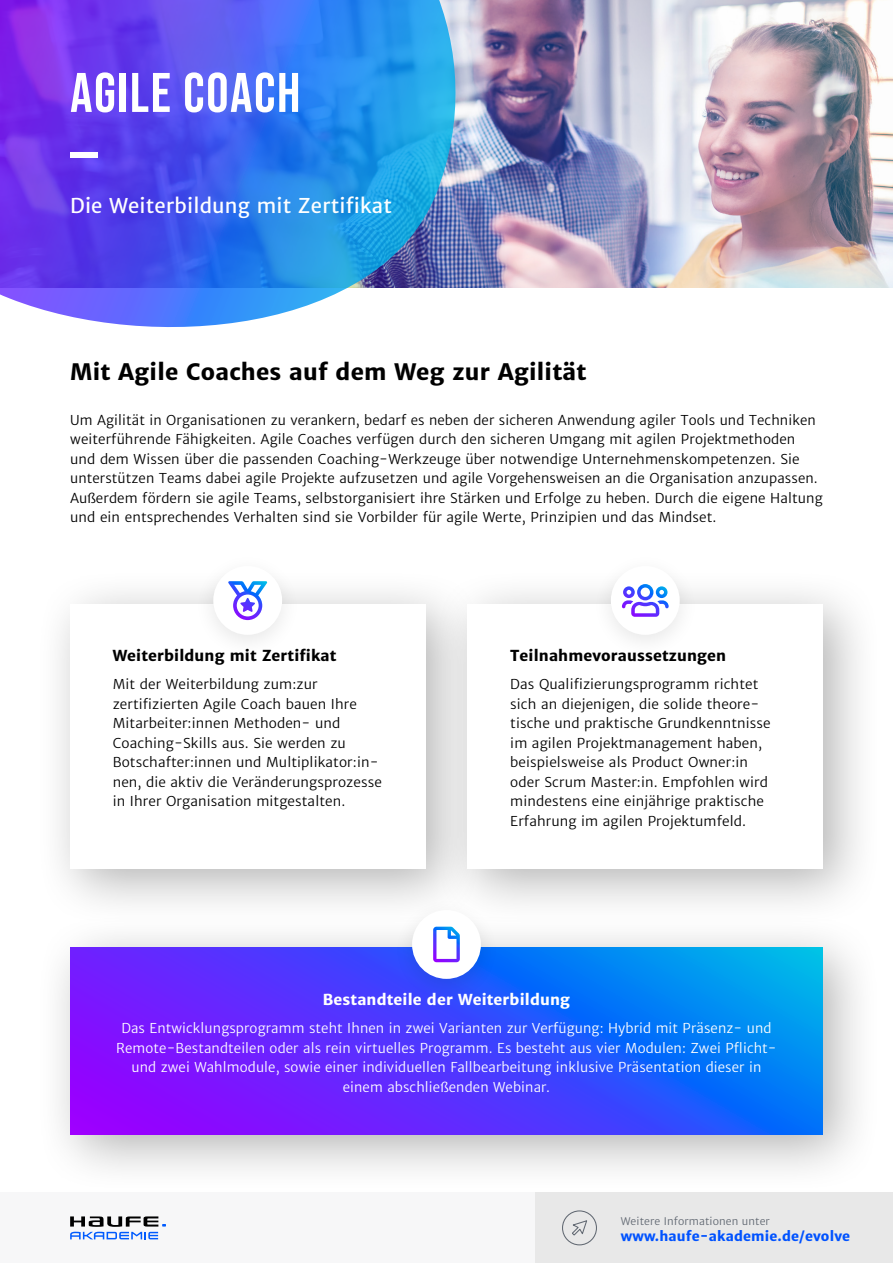
<style>
.page{position:relative;width:893px;height:1263px;background:#fff}
.page>*{position:absolute;margin:0;border:0;box-sizing:border-box;transform-origin:0 0}
.t1{font:55.65px/62.1px "Bebas Neue";letter-spacing:.03em;color:#fff}
.t2{font:700 22.5px "Haufe Merriweather Sans";letter-spacing:.01em;color:#000}
.t3{font:20.25px "Haufe Merriweather Sans";letter-spacing:.01em;color:#fff}
.t4{font:700 15px "Haufe Merriweather Sans";letter-spacing:.01em;color:#000}
.t5{font:700 15px "Haufe Merriweather Sans";letter-spacing:.01em;color:#fff}
.t6{font:13.5px/19.5px "Haufe Merriweather Sans Lt";letter-spacing:.01em;color:#000}
.t7{font:13.5px/19.5px "Haufe Merriweather Sans Lt";letter-spacing:.01em;color:#fff;text-align:center}
.t8{font:700 13.5px "Haufe Merriweather Sans";letter-spacing:.01em;color:#0052ff}
.t9{font:10.5px "Haufe Merriweather Sans Lt";letter-spacing:.01em;color:#616872}
</style>
<div class="page">
<div style="left:0;top:1193px;width:893px;height:70px;background:#f7f7f8"></div>
<svg style="left:70px;top:1216px;width:96px;height:23px"></svg>
<img style="left:492px;top:0;width:401px;height:287px">
<img style="left:0;top:0;width:492px;height:327px">
<div style="left:35px;top:568px;width:450px;height:360px;background:#000;opacity:.3"></div>
<div style="left:70px;top:604px;width:355px;height:264px;background:#fff"></div>
<div style="left:194px;top:552px;width:108px;height:108px;background:#000;opacity:.1"></div>
<div style="left:213px;top:566px;width:69px;height:69px;background:#fff;border-radius:50%"></div>
<svg style="left:228px;top:581px;width:39px;height:39px"></svg>
<div style="left:432px;top:568px;width:450px;height:360px;background:#000;opacity:.3"></div>
<div style="left:468px;top:604px;width:355px;height:264px;background:#fff"></div>
<div style="left:591px;top:552px;width:108px;height:108px;background:#000;opacity:.1"></div>
<div style="left:611px;top:566px;width:69px;height:69px;background:#fff;border-radius:50%"></div>
<svg style="left:622px;top:584px;width:47px;height:33px"></svg>
<div style="left:35px;top:912px;width:847px;height:282px;background:#000;opacity:.3"></div>
<svg style="left:70px;top:948px;width:753px;height:186px;background:#4145fc"></svg>
<div style="left:392px;top:896px;width:108px;height:108px;background:#000;opacity:.1"></div>
<div style="left:412px;top:910px;width:69px;height:69px;background:#fff;border-radius:50%"></div>
<svg style="left:433px;top:927px;width:27px;height:35px"></svg>
<div style="left:536px;top:1193px;width:357px;height:70px;background:#e8e8e8"></div>
<div style="left:562px;top:1210px;width:35px;height:35px;border:1px solid #616872;border-radius:50%"></div>
<svg style="left:572px;top:1220px;width:15px;height:16px"></svg>
<h1 class="t1" style="left:70px;top:61px;width:232px">AGILE COACH —</h1>
<h3 class="t3" style="left:70px;top:193px;width:323px">Die Weiterbildung mit Zertifikat</h3>
<h2 class="t2" style="left:70px;top:358px;width:518px">Mit Agile Coaches auf dem Weg zur Agilität</h2>
<p class="t6" style="left:70px;top:410px;width:754px">Um Agilität in Organisationen zu verankern, bedarf es neben der sicheren Anwendung agiler Tools und Techniken weiterführende Fähigkeiten. Agile Coaches verfügen durch den sicheren Umgang mit agilen Projektmethoden und dem Wissen über die passenden Coaching-Werkzeuge über notwendige Unternehmenskompetenzen. Sie unterstützen Teams dabei agile Projekte aufzusetzen und agile Vorgehensweisen an die Organisation anzupassen.<br>Außerdem fördern sie agile Teams, selbstorganisiert ihre Stärken und Erfolge zu heben. Durch die eigene Haltung und ein entsprechendes Verhalten sind sie Vorbilder für agile Werte, Prinzipien und das Mindset.</p>
<p class="t4" style="left:113px;top:646px;width:225px">Weiterbildung mit Zertifikat</p>
<p class="t6" style="left:113px;top:675px;width:271px">Mit der Weiterbildung zum:zur zertifizierten Agile Coach bauen Ihre Mitarbeiter:innen Methoden- und Coaching-Skills aus. Sie werden zu Botschafter:innen und Multiplikator:in&shy;nen, die aktiv die Veränderungsprozesse in Ihrer Organisation mitgestalten.</p>
<p class="t4" style="left:510px;top:646px;width:217px">Teilnahmevoraussetzungen</p>
<p class="t6" style="left:510px;top:675px;width:262px">Das Qualifizierungsprogramm richtet sich an diejenigen, die solide theore&shy;tische und praktische Grundkenntnisse im agilen Projektmanagement haben, beispielsweise als Product Owner:in oder Scrum Master:in. Empfohlen wird mindestens eine einjährige praktische Erfahrung im agilen Projektumfeld.</p>
<p class="t5" style="left:323px;top:990px;width:249px">Bestandteile der Weiterbildung</p>
<p class="t7" style="left:116px;top:1019px;width:662px">Das Entwicklungsprogramm steht Ihnen in zwei Varianten zur Verfügung: Hybrid mit Präsenz- und Remote-Bestandteilen oder als rein virtuelles Programm. Es besteht aus vier Modulen: Zwei Pflicht&shy;und zwei Wahlmodule, sowie einer individuellen Fallbearbeitung inklusive Präsentation dieser in einem abschließenden Webinar.</p>
<p class="t9" style="left:621px;top:1214px;width:151px">Weitere Informationen unter</p>
<p class="t8" style="left:621px;top:1228px;width:231px">www.haufe-akademie.de/evolve</p>
</div>
